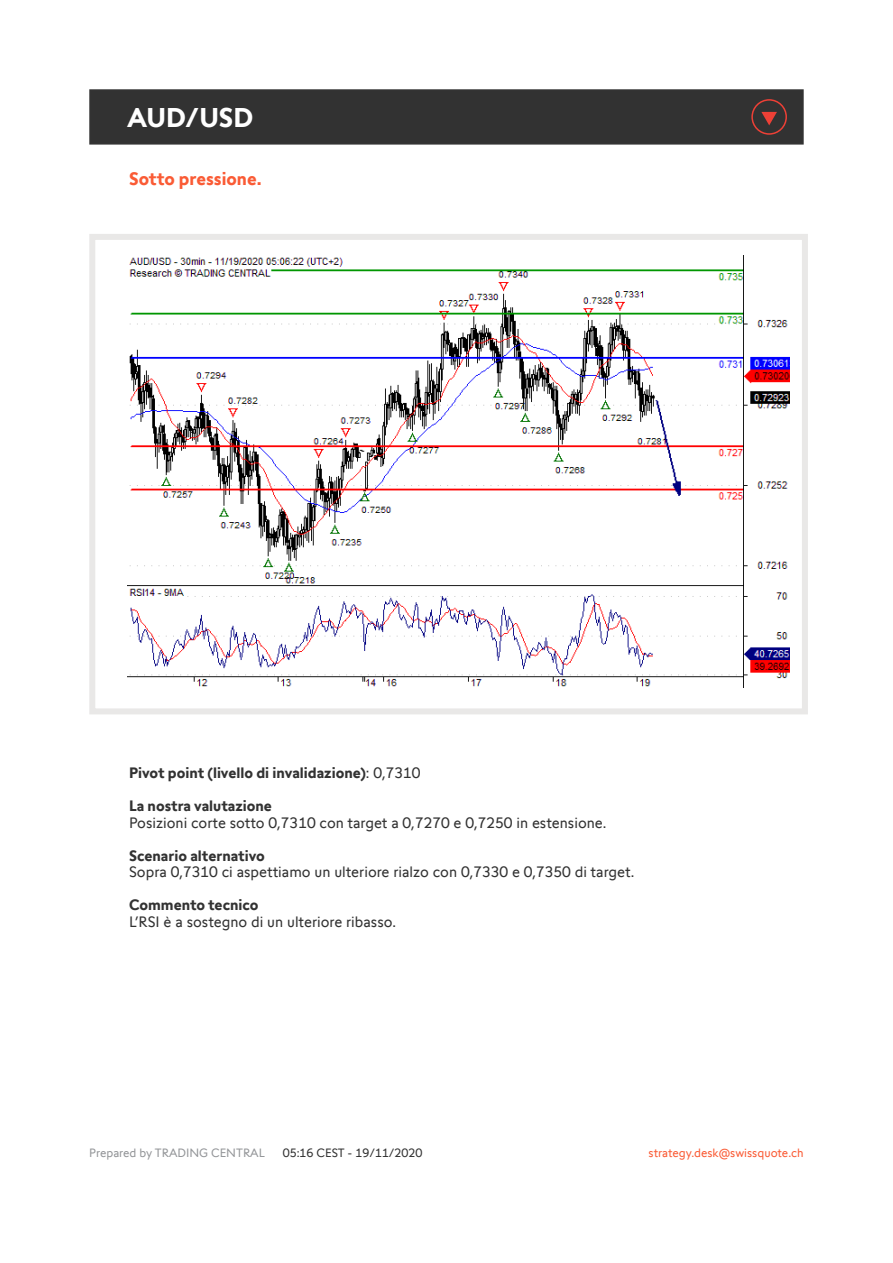
<style>
.page{position:relative;width:893px;height:1263px;background:#fff}
.page>*{position:absolute;margin:0;border:0;box-sizing:border-box;transform-origin:0 0}
.t1{font:700 27px "Swissquote CT";color:#fff}
.t2{font:700 18px "Swissquote CT";color:#fa5b35}
.t3{font:15px "Swissquote CT";color:#323232}
.t4{font:700 15px "Swissquote CT";color:#323232}
.t5{font:12px "Swissquote CT";color:#fa5b35}
.t6{font:12px "Swissquote CT";color:#939598}
.t7{font:12px "Swissquote CT";color:#323232}
.s1{font-weight:400}
</style>
<div class="page">
<div style="left:89px;top:234px;width:719px;height:480px;border:6px solid #e9e8e7"></div>
<div style="left:89px;top:89px;width:715px;height:56px;background:#323232;border:2px solid #323232"></div>
<img style="left:128px;top:255px;width:661px;height:432px">
<svg style="left:751px;top:99px;width:36px;height:36px"></svg>
<h1 class="t1" style="left:128px;top:101px;width:127px">AUD/USD</h1>
<p class="t2" style="left:129px;top:168px;width:134px">Sotto pressione.</p>
<p class="t4" style="left:129px;top:764px;width:293px">Pivot point (livello di invalidazione)<span class="s1">: 0,7310</span></p>
<p class="t4" style="left:129px;top:797px;width:144px">La nostra valutazione</p>
<p class="t3" style="left:129px;top:814px;width:479px">Posizioni corte sotto 0,7310 con target a 0,7270 e 0,7250 in estensione.</p>
<p class="t4" style="left:129px;top:846px;width:137px">Scenario alternativo</p>
<p class="t3" style="left:129px;top:863px;width:507px">Sopra 0,7310 ci aspettiamo un ulteriore rialzo con 0,7330 e 0,7350 di target.</p>
<p class="t4" style="left:129px;top:896px;width:131px">Commento tecnico</p>
<p class="t3" style="left:129px;top:913px;width:268px">L’RSI è a sostegno di un ulteriore ribasso.</p>
<p class="t6" style="left:89px;top:1145px;width:177px">Prepared by TRADING CENTRAL</p>
<p class="t7" style="left:283px;top:1145px;width:141px">05:16 CEST - 19/11/2020</p>
<p class="t5" style="left:649px;top:1145px;width:157px">strategy.desk@swissquote.ch</p>
</div>
